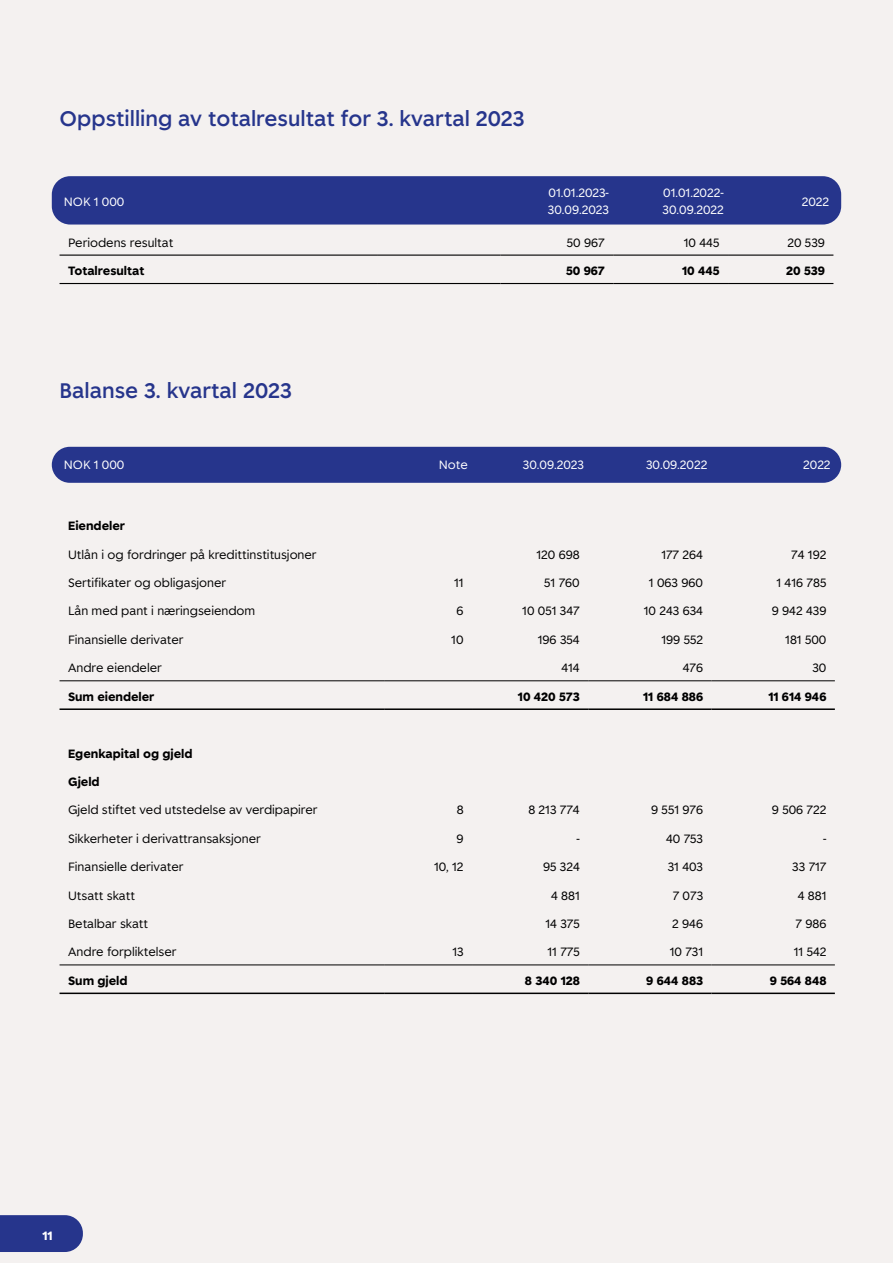
<style>
.page{position:relative;width:893px;height:1263px;background:#f4f1f0}
.page>*{position:absolute;margin:0;border:0;box-sizing:border-box;transform-origin:0 0}
.t1{font:500 21px "Spare Bank 1";color:#26358c}
.t2{font:12px "Spare Bank 1";color:#000}
.t3{font:700 12px "Spare Bank 1";color:#000}
.t4{font:12px/16.5px "Spare Bank 1";color:#fff}
.t5{font:700 12px "Spare Bank 1";color:#fff}
</style>
<div class="page">
<svg style="left:0;top:1215px;width:83px;height:37px;background:#303e91"></svg>
<div style="left:52px;top:176px;width:789px;height:49px;background:#26358c;border-radius:18px"></div>
<div style="left:52px;top:447px;width:789px;height:36px;background:#26358c;border-radius:18px"></div>
<hr style="left:60px;top:255px;width:317px;height:1px;background:#000">
<hr style="left:377px;top:255px;width:123px;height:1px;background:#000">
<hr style="left:500px;top:255px;width:113px;height:1px;background:#000">
<hr style="left:613px;top:255px;width:115px;height:1px;background:#000">
<hr style="left:728px;top:255px;width:105px;height:1px;background:#000">
<hr style="left:60px;top:283px;width:317px;height:1px;background:#000">
<hr style="left:377px;top:283px;width:123px;height:1px;background:#000">
<hr style="left:500px;top:283px;width:113px;height:1px;background:#000">
<hr style="left:613px;top:283px;width:115px;height:1px;background:#000">
<hr style="left:728px;top:283px;width:105px;height:1px;background:#000">
<hr style="left:60px;top:680px;width:324px;height:1px;background:#000">
<hr style="left:384px;top:680px;width:88px;height:1px;background:#000">
<hr style="left:472px;top:680px;width:116px;height:1px;background:#000">
<hr style="left:588px;top:680px;width:123px;height:1px;background:#000">
<hr style="left:711px;top:680px;width:124px;height:1px;background:#000">
<hr style="left:60px;top:964px;width:324px;height:1px;background:#000">
<hr style="left:384px;top:964px;width:88px;height:1px;background:#000">
<hr style="left:472px;top:964px;width:116px;height:1px;background:#000">
<hr style="left:588px;top:964px;width:123px;height:1px;background:#000">
<hr style="left:711px;top:964px;width:124px;height:1px;background:#000">
<hr style="left:60px;top:708px;width:324px;height:2px;background:#000">
<hr style="left:384px;top:708px;width:88px;height:2px;background:#000">
<hr style="left:472px;top:708px;width:116px;height:2px;background:#000">
<hr style="left:588px;top:708px;width:123px;height:2px;background:#000">
<hr style="left:711px;top:708px;width:124px;height:2px;background:#000">
<hr style="left:60px;top:992px;width:324px;height:2px;background:#000">
<hr style="left:384px;top:992px;width:88px;height:2px;background:#000">
<hr style="left:472px;top:992px;width:116px;height:2px;background:#000">
<hr style="left:588px;top:992px;width:123px;height:2px;background:#000">
<hr style="left:711px;top:992px;width:124px;height:2px;background:#000">
<h1 class="t1" style="left:60px;top:105px;width:467px">Oppstilling av totalresultat for 3. kvartal 2023</h1>
<p class="t4" style="left:64px;top:193px;width:62px">NOK 1 000</p>
<p class="t4" style="left:548px;top:184px;width:63px">01.01.2023-<br>30.09.2023</p>
<p class="t4" style="left:662px;top:184px;width:63px">01.01.2022-<br>30.09.2022</p>
<p class="t4" style="left:802px;top:193px;width:29px">2022</p>
<p class="t2" style="left:68px;top:234px;width:107px">Periodens resultat</p>
<p class="t2" style="left:567px;top:234px;width:39px">50 967</p>
<p class="t2" style="left:684px;top:234px;width:37px">10 445</p>
<p class="t2" style="left:787px;top:234px;width:39px">20 539</p>
<p class="t3" style="left:68px;top:263px;width:78px">Totalresultat</p>
<p class="t3" style="left:566px;top:263px;width:40px">50 967</p>
<p class="t3" style="left:682px;top:263px;width:39px">10 445</p>
<p class="t3" style="left:786px;top:263px;width:40px">20 539</p>
<h1 class="t1" style="left:60px;top:377px;width:234px">Balanse 3. kvartal 2023</h1>
<p class="t4" style="left:64px;top:456px;width:62px">NOK 1 000</p>
<p class="t4" style="left:439px;top:456px;width:31px">Note</p>
<p class="t4" style="left:523px;top:456px;width:63px">30.09.2023</p>
<p class="t4" style="left:646px;top:456px;width:63px">30.09.2022</p>
<p class="t4" style="left:803px;top:456px;width:29px">2022</p>
<p class="t3" style="left:68px;top:518px;width:58px">Eiendeler</p>
<p class="t2" style="left:68px;top:546px;width:250px">Utlån i og fordringer på kredittinstitusjoner</p>
<p class="t2" style="left:536px;top:546px;width:45px">120 698</p>
<p class="t2" style="left:661px;top:546px;width:43px">177 264</p>
<p class="t2" style="left:791px;top:546px;width:37px">74 192</p>
<p class="t2" style="left:68px;top:575px;width:160px">Sertifikater og obligasjoner</p>
<p class="t2" style="left:454px;top:575px;width:11px">11</p>
<p class="t2" style="left:544px;top:575px;width:37px">51 760</p>
<p class="t2" style="left:649px;top:575px;width:56px">1 063 960</p>
<p class="t2" style="left:776px;top:575px;width:51px">1 416 785</p>
<p class="t2" style="left:68px;top:603px;width:189px">Lån med pant i næringseiendom</p>
<p class="t2" style="left:456px;top:603px;width:9px">6</p>
<p class="t2" style="left:522px;top:603px;width:59px">10 051 347</p>
<p class="t2" style="left:644px;top:603px;width:61px">10 243 634</p>
<p class="t2" style="left:772px;top:603px;width:56px">9 942 439</p>
<p class="t2" style="left:68px;top:632px;width:117px">Finansielle derivater</p>
<p class="t2" style="left:451px;top:632px;width:14px">10</p>
<p class="t2" style="left:538px;top:632px;width:43px">196 354</p>
<p class="t2" style="left:661px;top:632px;width:43px">199 552</p>
<p class="t2" style="left:785px;top:632px;width:43px">181 500</p>
<p class="t2" style="left:68px;top:660px;width:95px">Andre eiendeler</p>
<p class="t2" style="left:561px;top:660px;width:20px">414</p>
<p class="t2" style="left:683px;top:660px;width:22px">476</p>
<p class="t2" style="left:812px;top:660px;width:16px">30</p>
<p class="t3" style="left:68px;top:688px;width:88px">Sum eiendeler</p>
<p class="t3" style="left:518px;top:688px;width:63px">10 420 573</p>
<p class="t3" style="left:643px;top:688px;width:61px">11 684 886</p>
<p class="t3" style="left:768px;top:688px;width:60px">11 614 946</p>
<p class="t3" style="left:68px;top:745px;width:126px">Egenkapital og gjeld</p>
<p class="t3" style="left:68px;top:774px;width:33px">Gjeld</p>
<p class="t2" style="left:68px;top:802px;width:251px">Gjeld stiftet ved utstedelse av verdipapirer</p>
<p class="t2" style="left:457px;top:802px;width:8px">8</p>
<p class="t2" style="left:528px;top:802px;width:53px">8 213 774</p>
<p class="t2" style="left:651px;top:802px;width:53px">9 551 976</p>
<p class="t2" style="left:772px;top:802px;width:56px">9 506 722</p>
<p class="t2" style="left:68px;top:831px;width:194px">Sikkerheter i derivattransaksjoner</p>
<p class="t2" style="left:457px;top:831px;width:9px">9</p>
<p class="t2" style="left:576px;top:831px;width:5px">-</p>
<p class="t2" style="left:666px;top:831px;width:39px">40 753</p>
<p class="t2" style="left:823px;top:831px;width:5px">-</p>
<p class="t2" style="left:68px;top:859px;width:117px">Finansielle derivater</p>
<p class="t2" style="left:434px;top:859px;width:31px">10, 12</p>
<p class="t2" style="left:543px;top:859px;width:38px">95 324</p>
<p class="t2" style="left:668px;top:859px;width:37px">31 403</p>
<p class="t2" style="left:792px;top:859px;width:36px">33 717</p>
<p class="t2" style="left:68px;top:887px;width:68px">Utsatt skatt</p>
<p class="t2" style="left:551px;top:887px;width:30px">4 881</p>
<p class="t2" style="left:673px;top:887px;width:32px">7 073</p>
<p class="t2" style="left:798px;top:887px;width:30px">4 881</p>
<p class="t2" style="left:68px;top:916px;width:81px">Betalbar skatt</p>
<p class="t2" style="left:545px;top:916px;width:36px">14 375</p>
<p class="t2" style="left:672px;top:916px;width:32px">2 946</p>
<p class="t2" style="left:796px;top:916px;width:32px">7 986</p>
<p class="t2" style="left:68px;top:944px;width:110px">Andre forpliktelser</p>
<p class="t2" style="left:452px;top:944px;width:13px">13</p>
<p class="t2" style="left:548px;top:944px;width:34px">11 775</p>
<p class="t2" style="left:670px;top:944px;width:35px">10 731</p>
<p class="t2" style="left:794px;top:944px;width:34px">11 542</p>
<p class="t3" style="left:68px;top:973px;width:61px">Sum gjeld</p>
<p class="t3" style="left:525px;top:973px;width:57px">8 340 128</p>
<p class="t3" style="left:646px;top:973px;width:58px">9 644 883</p>
<p class="t3" style="left:770px;top:973px;width:58px">9 564 848</p>
<p class="t5" style="left:43px;top:1228px;width:12px">11</p>
</div>
